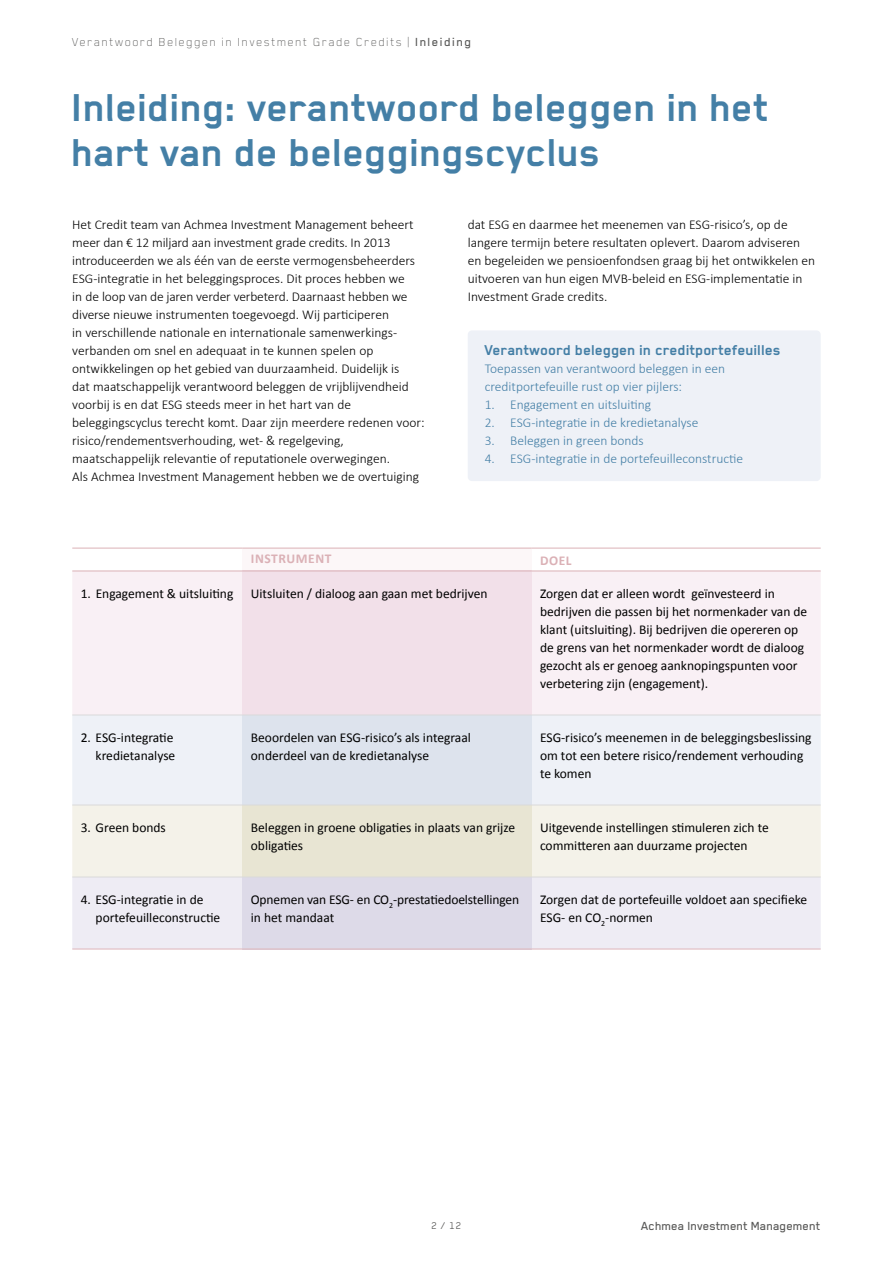
<style>
.page{position:relative;width:893px;height:1263px;background:#fff}
.page>*{position:absolute;margin:0;border:0;box-sizing:border-box;transform-origin:0 0}
.t1{font:700 45px/45px "Blender Pro";color:#447fa6}
.t2{font:700 16.5px "Blender Pro";color:#447fa6}
.t3{font:300 13.5px/18px "Calibri";color:#000}
.t4{font:13.5px/18px "Calibri";color:#000}
.t5{font:300 13.5px/18px "Calibri";color:#447fa6}
.t6{font:100 13.5px "Blender Pro";letter-spacing:.1em;color:#575756}
.t7{font:500 13.5px "Blender Pro";color:#575756}
.t8{font:700 13.5px "Calibri";letter-spacing:.04em;color:#dbb1b6}
.t9{font:11.25px "Blender Pro";color:#575756}
.s1{font-weight:500}
</style>
<div class="page">
<div style="left:242px;top:548px;width:289px;height:23px;background:#fcf7f8"></div>
<div style="left:72px;top:572px;width:749px;height:143px;background:#f9f0f5"></div>
<div style="left:242px;top:571px;width:289px;height:144px;background:#f2e0e9"></div>
<div style="left:72px;top:716px;width:749px;height:89px;background:#eef1f7"></div>
<div style="left:242px;top:715px;width:289px;height:90px;background:#dde3ed"></div>
<div style="left:72px;top:806px;width:749px;height:71px;background:#f4f2e9"></div>
<div style="left:242px;top:805px;width:289px;height:72px;background:#e8e5d3"></div>
<div style="left:72px;top:878px;width:749px;height:71px;background:#eeecf4"></div>
<div style="left:242px;top:877px;width:289px;height:72px;background:#dddae8"></div>
<hr style="left:72px;top:877px;width:170px;height:1px;background:#dadada">
<hr style="left:242px;top:877px;width:289px;height:1px;background:#dadada">
<hr style="left:531px;top:877px;width:290px;height:1px;background:#dadada">
<hr style="left:72px;top:805px;width:170px;height:1px;background:#dadada">
<hr style="left:242px;top:805px;width:289px;height:1px;background:#dadada">
<hr style="left:531px;top:805px;width:290px;height:1px;background:#dadada">
<hr style="left:72px;top:715px;width:170px;height:1px;background:#dadada">
<hr style="left:242px;top:715px;width:289px;height:1px;background:#dadada">
<hr style="left:531px;top:715px;width:290px;height:1px;background:#dadada">
<hr style="left:72px;top:548px;width:170px;height:1px;background:#dbb1b6">
<hr style="left:242px;top:548px;width:289px;height:1px;background:#dbb1b6">
<hr style="left:531px;top:548px;width:290px;height:1px;background:#dbb1b6">
<hr style="left:72px;top:571px;width:170px;height:1px;background:#dbb1b6">
<hr style="left:242px;top:571px;width:289px;height:1px;background:#dbb1b6">
<hr style="left:531px;top:571px;width:290px;height:1px;background:#dbb1b6">
<hr style="left:72px;top:949px;width:170px;height:1px;background:#deb4b9">
<hr style="left:242px;top:949px;width:289px;height:1px;background:#deb4b9">
<hr style="left:531px;top:949px;width:290px;height:1px;background:#deb4b9">
<div style="left:468px;top:330px;width:353px;height:151px;background:#eef1f7;border-radius:4px"></div>
<p class="t6" style="left:72px;top:35px;width:401px">Verantwoord Beleggen in Investment Grade Credits | <span class="s1">Inleiding</span></p>
<h1 class="t1" style="left:72px;top:84px;width:699px">Inleiding: verantwoord beleggen in het hart van de beleggingscyclus</h1>
<p class="t3" style="left:72px;top:215px;width:354px">Het Credit team van Achmea Investment Management beheert meer dan € 12 miljard aan investment grade credits. In 2013 introduceerden we als één van de eerste vermogensbeheerders ESG-integratie in het beleggingsproces. Dit proces hebben we<br>in de loop van de jaren verder verbeterd. Daarnaast hebben we diverse nieuwe instrumenten toegevoegd. Wij participeren<br>in verschillende nationale en internationale samenwerkings&shy;verbanden om snel en adequaat in te kunnen spelen op ontwikkelingen op het gebied van duurzaamheid. Duidelijk is<br>dat maatschappelijk verantwoord beleggen de vrijblijvendheid voorbij is en dat ESG steeds meer in het hart van de beleggingscyclus terecht komt. Daar zijn meerdere redenen voor: risico/rendementsverhouding, wet- &amp; regelgeving, maatschappelijk relevantie of reputationele overwegingen.<br>Als Achmea Investment Management hebben we de overtuiging</p>
<p class="t3" style="left:468px;top:215px;width:349px">dat ESG en daarmee het meenemen van ESG-risico’s, op de langere termijn betere resultaten oplevert. Daarom adviseren en begeleiden we pensioenfondsen graag bij het ontwikkelen en uitvoeren van hun eigen MVB-beleid en ESG-implementatie in Investment Grade credits.</p>
<p class="t2" style="left:485px;top:341px;width:298px">Verantwoord beleggen in creditportefeuilles</p>
<p class="t5" style="left:485px;top:359px;width:242px">Toepassen van verantwoord beleggen in een creditportefeuille rust op vier pijlers:</p>
<p class="t5" style="left:485px;top:395px;width:168px">1. Engagement en uitsluiting</p>
<p class="t5" style="left:485px;top:413px;width:215px">2. ESG-integratie in de kredietanalyse</p>
<p class="t5" style="left:485px;top:431px;width:161px">3. Beleggen in green bonds</p>
<p class="t5" style="left:485px;top:449px;width:260px">4. ESG-integratie in de portefeuilleconstructie</p>
<p class="t8" style="left:251px;top:550px;width:82px">INSTRUMENT</p>
<p class="t8" style="left:540px;top:551px;width:33px">DOEL</p>
<p class="t4" style="left:81px;top:585px;width:154px">1. Engagement &amp; uitsluiting</p>
<p class="t4" style="left:251px;top:585px;width:238px">Uitsluiten / dialoog aan gaan met bedrijven</p>
<p class="t4" style="left:540px;top:585px;width:269px">Zorgen dat er alleen wordt geïnvesteerd in bedrijven die passen bij het normenkader van de klant (uitsluiting). Bij bedrijven die opereren op de grens van het normenkader wordt de dialoog gezocht als er genoeg aanknopingspunten voor verbetering zijn (engagement).</p>
<p class="t4" style="left:81px;top:729px;width:96px;text-align:right">2. ESG-integratie kredietanalyse</p>
<p class="t4" style="left:251px;top:729px;width:222px">Beoordelen van ESG-risico’s als integraal onderdeel van de kredietanalyse</p>
<p class="t4" style="left:540px;top:729px;width:273px">ESG-risico’s meenemen in de beleggingsbeslissing om tot een betere risico/rendement verhouding te komen</p>
<p class="t4" style="left:81px;top:819px;width:87px">3. Green bonds</p>
<p class="t4" style="left:251px;top:819px;width:266px">Beleggen in groene obligaties in plaats van grijze obligaties</p>
<p class="t4" style="left:540px;top:819px;width:230px">Uitgevende instellingen stimuleren zich te committeren aan duurzame projecten</p>
<p class="t4" style="left:96px;top:891px;width:126px;text-indent:-15px">4. ESG-integratie in de portefeuilleconstructie</p>
<p class="t4" style="left:251px;top:891px;width:270px">Opnemen van ESG- en CO<sub>2</sub>-prestatiedoelstellingen in het mandaat</p>
<p class="t4" style="left:540px;top:891px;width:269px">Zorgen dat de portefeuille voldoet aan specifieke<br>ESG- en CO<sub>2</sub>-normen</p>
<p class="t9" style="left:432px;top:1219px;width:31px">2 / 12</p>
<p class="t7" style="left:641px;top:1219px;width:181px">Achmea Investment Management</p>
</div>
